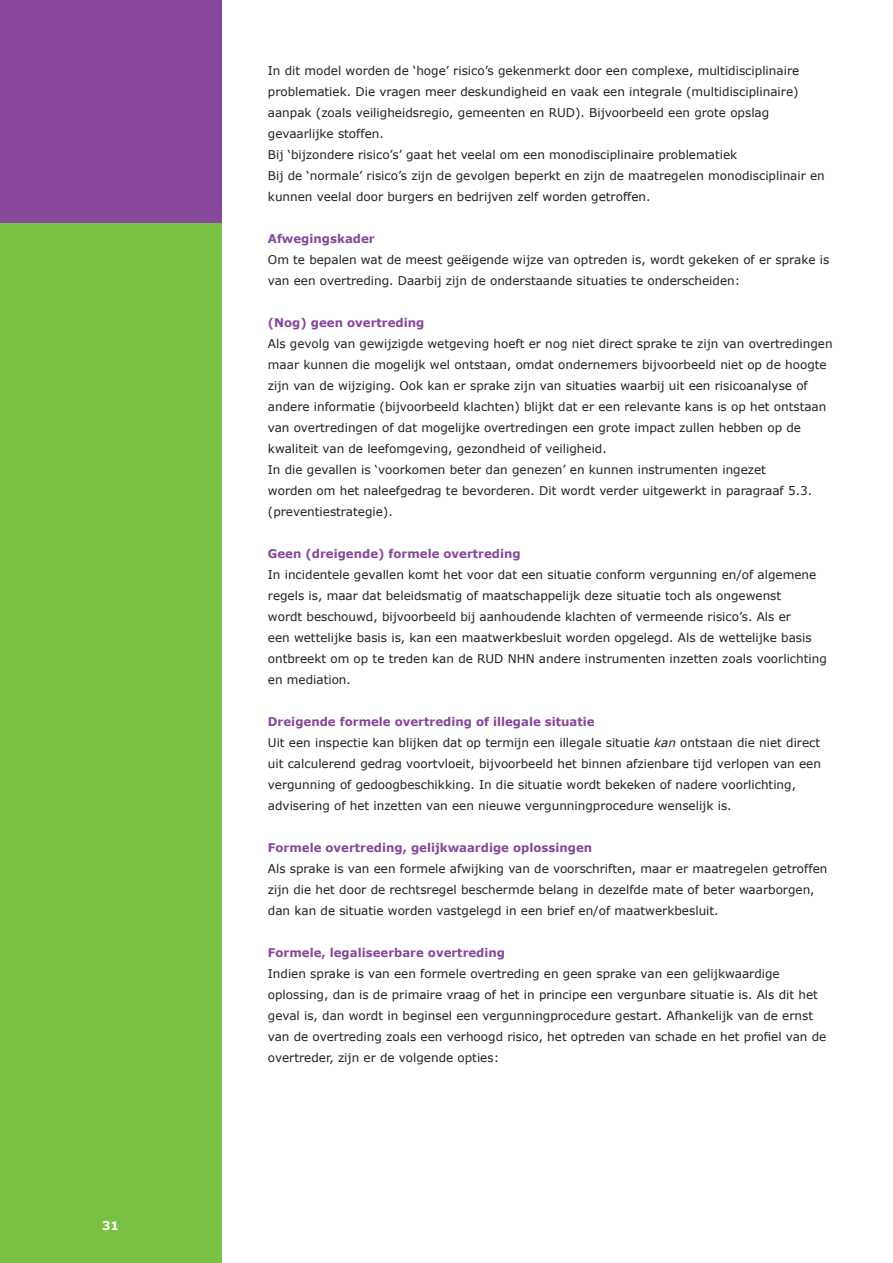
<style>
.page{position:relative;width:893px;height:1263px;background:#fff}
.page>*{position:absolute;margin:0;border:0;box-sizing:border-box;transform-origin:0 0}
.t1{font:12px/21px "Verdana";color:#231f20}
.t2{font:700 12px "Verdana";color:#87489c}
.t3{font:700 12px "Verdana";color:#fff}
.s1{font-weight:700;color:#87489c}
.s2{font-style:italic}
</style>
<div class="page">
<div style="left:0;top:0;width:221px;height:1263px;background:#79c142"></div>
<div style="left:0;top:0;width:221px;height:222px;background:#87489c"></div>
<p class="t3" style="left:102px;top:1217px;width:19px">31</p>
<p class="t1" style="left:268px;top:60px;width:533px;text-align:justify">In dit model worden de ‘hoge’ risico’s gekenmerkt door een complexe, multidisciplinaire problematiek. Die vragen meer deskundigheid en vaak een integrale (multidisciplinaire) aanpak (zoals veiligheidsregio, gemeenten en RUD</p>
<p class="t1" style="left:575px;top:102px;width:196px">). Bijvoorbeeld een grote opslag</p>
<p class="t1" style="left:268px;top:123px;width:558px">gevaarlijke stoffen.<br>Bij ‘bijzondere risico’s’ gaat het veelal om een monodisciplinaire problematiek<br>Bij de ‘normale’ risico’s zijn de gevolgen beperkt en zijn de maatregelen monodisciplinair en kunnen veelal door burgers en bedrijven zelf worden getroffen.</p>
<p class="t2" style="left:268px;top:230px;width:108px">Afwegingskader</p>
<p class="t1" style="left:268px;top:249px;width:563px">Om te bepalen wat de meest geëigende wijze van optreden is, wordt gekeken of er sprake is van een overtreding. Daarbij zijn de onderstaande situaties te onderscheiden:</p>
<p class="t2" style="left:268px;top:314px;width:158px">(Nog) geen overtreding</p>
<p class="t1" style="left:268px;top:333px;width:566px">Als gevolg van gewijzigde wetgeving hoeft er nog niet direct sprake te zijn van overtredingen maar kunnen die mogelijk wel ontstaan, omdat ondernemers bijvoorbeeld niet op de hoogte zijn van de wijziging. Ook kan er sprake zijn van situaties waarbij uit een risicoanalyse of andere informatie (bijvoorbeeld klachten) blijkt dat er een relevante kans is op het ontstaan van overtredingen of dat mogelijke overtredingen een grote impact zullen hebben op de kwaliteit van de leefomgeving, gezondheid of veiligheid.<br>In die gevallen is ‘voorkomen beter dan genezen’ en kunnen instrumenten ingezet<br>worden om het naleefgedrag te bevorderen. Dit wordt verder uitgewerkt in paragraaf 5.3. (preventiestrategie).</p>
<p class="t2" style="left:268px;top:545px;width:254px">Geen (dreigende) formele overtreding</p>
<p class="t1" style="left:268px;top:564px;width:550px">In incidentele gevallen komt het voor dat een situatie conform vergunning en/of algemene regels is, maar dat beleidsmatig of maatschappelijk deze situatie toch als ongewenst wordt beschouwd, bijvoorbeeld bij aanhoudende klachten of vermeende risico’s. Als er<br>een wettelijke basis is, kan een maatwerkbesluit worden opgelegd. Als de wettelijke basis ontbreekt om op te treden kan de RUD</p>
<p class="t1" style="left:508px;top:648px;width:321px">N HN andere instrumenten inzetten zoals voorlichting</p>
<p class="t1" style="left:268px;top:669px;width:85px">en mediation.</p>
<p class="t1" style="left:268px;top:711px;width:555px"><span class="s1">Dreigende formele overtreding of illegale situatie<br></span>U it een inspectie kan blijken dat op termijn een illegale situatie <span class="s2">kan</span> ontstaan die niet direct uit calculerend gedrag voortvloeit, bijvoorbeeld het binnen afzienbare tijd verlopen van een vergunning of gedoogbeschikking. In die situatie wordt bekeken of nadere voorlichting, advisering of het inzetten van een nieuwe vergunningprocedure wenselijk is.</p>
<p class="t2" style="left:268px;top:839px;width:326px">Formele overtreding, gelijkwaardige oplossingen</p>
<p class="t1" style="left:268px;top:858px;width:561px">Als sprake is van een formele afwijking van de voorschriften, maar er maatregelen getroffen zijn die het door de rechtsregel beschermde belang in dezelfde mate of beter waarborgen, dan kan de situatie worden vastgelegd in een brief en/of maatwerkbesluit.</p>
<p class="t2" style="left:268px;top:944px;width:239px">Formele, legaliseerbare overtreding</p>
<p class="t1" style="left:268px;top:963px;width:560px">Indien sprake is van een formele overtreding en geen sprake van een gelijkwaardige oplossing, dan is de primaire vraag of het in principe een vergunbare situatie is. Als dit het geval is, dan wordt in beginsel een vergunningprocedure gestart. Afhankelijk van de ernst van de overtreding zoals een verhoogd risico, het optreden van schade en het profiel van de overtreder, zijn er de volgende opties:</p>
</div>
